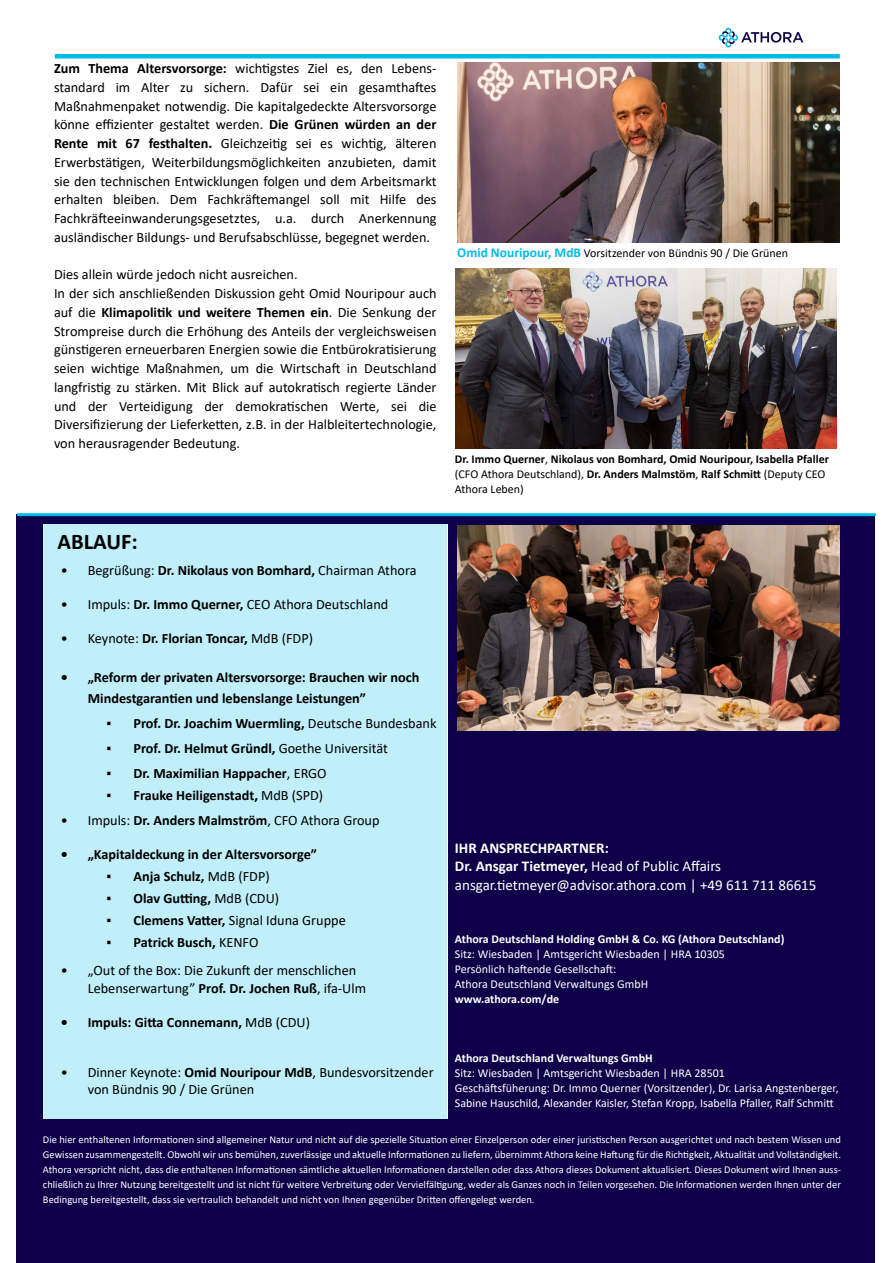
<style>
.page{position:relative;width:893px;height:1263px;background:#fff}
.page>*{position:absolute;margin:0;border:0;box-sizing:border-box;transform-origin:0 0}
.t1{font:700 22.5px "Calibri";color:#000}
.t2{font:700 15px "Calibri";color:#fff}
.t3{font:15px "Calibri";color:#fff}
.t4{font:14.25px/18.8px "Calibri";color:#000;text-align:justify}
.t5{font:700 14.25px/21px "Calibri";color:#000}
.t6{font:12px/15px "Calibri";color:#fff}
.t7{font:700 12px/15px "Calibri";color:#000}
.t8{font:700 12px "Calibri";color:#fff}
.t9{font:12px "Calibri";color:#000}
.t10{font:10.5px/15px "Calibri";color:#fff;text-align:justify}
.s1{font-weight:700}
.s2{font-weight:400}
.s3{font-weight:700;font-size:13.5px;color:#00bbe7}
</style>
<div class="page">
<div style="left:16px;top:515px;width:859px;height:748px;background:#0e0048"></div>
<hr style="left:17px;top:513px;width:859px;height:3px;background:#00bbe7">
<img style="left:455px;top:268px;width:381px;height:180px">
<img style="left:457px;top:62px;width:383px;height:180px">
<img style="left:718px;top:27px;width:86px;height:21px">
<div style="left:55px;top:54px;width:785px;height:5px;background:#00bbe7"></div>
<img style="left:458px;top:526px;width:381px;height:204px">
<div style="left:43px;top:524px;width:404px;height:595px;background:#c0eef9"></div>
<p class="t4" style="left:54px;top:59px;width:384px"><span class="s1">Zum Thema Altersvorsorge:</span> wichtigstes Ziel es, den Lebens&shy;standard im Alter zu sichern. Dafür sei ein gesamthaftes Maßnahmenpaket notwendig. Die kapitalgedeckte Altersvorsorge könne effizienter gestaltet werden. <span class="s1">Die Grünen würden an der Rente mit 67 festhalten.</span> Gleichzeitig sei es wichtig, älteren Erwerbstätigen, Weiterbildungsmöglichkeiten anzubieten, damit sie den technischen Entwicklungen folgen und dem Arbeitsmarkt erhalten bleiben. Dem Fachkräftemangel soll mit Hilfe des Fachkräfteeinwanderungsgesetztes, u.a. durch Anerkennung ausländischer Bildungs- und Berufsabschlüsse, begegnet werden.</p>
<p class="t4" style="left:54px;top:265px;width:245px">Dies allein würde jedoch nicht ausreichen.</p>
<p class="t4" style="left:54px;top:284px;width:384px">In der sich anschließenden Diskussion geht Omid Nouripour auch auf die <span class="s1">Klimapolitik und weitere Themen ein</span>. Die Senkung der Strompreise durch die Erhöhung des Anteils der vergleichsweisen günstigeren erneuerbaren Energien sowie die Entbürokratisierung seien wichtige Maßnahmen, um die Wirtschaft in Deutschland langfristig zu stärken. Mit Blick auf autokratisch regierte Länder und der Verteidigung der demokratischen Werte, sei die Diversifizierung der Lieferketten, z.B. in der Halbleitertechnologie, von herausragender Bedeutung.</p>
<p class="t1" style="left:58px;top:525px;width:82px">ABLAUF:</p>
<p class="t4" style="left:61px;top:561px;width:357px">• Begrüßung: <span class="s1">Dr. Nikolaus von Bomhard,</span> Chairman Athora</p>
<p class="t4" style="left:61px;top:595px;width:329px">• Impuls: <span class="s1">Dr. Immo Querner,</span> CEO Athora Deutschland</p>
<p class="t4" style="left:61px;top:629px;width:254px">• Keynote: <span class="s1">Dr. Florian Toncar,</span> MdB (FDP)</p>
<p class="t5" style="left:88px;top:666px;width:333px;text-indent:-27px">• „Reform der privaten Altersvorsorge: Brauchen wir noch<br>Mindestgarantien und lebenslange Leistungen”</p>
<p class="t5" style="left:106px;top:712px;width:331px"><span class="s2">▪</span> Prof. Dr. Joachim Wuermling, <span class="s2">Deutsche Bundesbank</span></p>
<p class="t5" style="left:106px;top:737px;width:283px"><span class="s2">▪</span> Prof. Dr. Helmut Gründl, <span class="s2">Goethe Universität</span></p>
<p class="t5" style="left:106px;top:762px;width:222px"><span class="s2">▪</span> Dr. Maximilian Happacher<span class="s2">, ERGO</span></p>
<p class="t5" style="left:106px;top:784px;width:218px"><span class="s2">▪</span> Frauke Heiligenstadt, <span class="s2">MdB (SPD)</span></p>
<p class="t4" style="left:61px;top:810px;width:320px">• Impuls: <span class="s1">Dr. Anders Malmström</span>, CFO Athora Group</p>
<p class="t5" style="left:61px;top:843px;width:258px">• „Kapitaldeckung in der Altersvorsorge”</p>
<p class="t5" style="left:106px;top:865px;width:165px"><span class="s2">▪</span> Anja Schulz, <span class="s2">MdB (FDP)</span></p>
<p class="t5" style="left:106px;top:887px;width:174px"><span class="s2">▪</span> Olav Gutting, <span class="s2">MdB (CDU)</span></p>
<p class="t4" style="left:106px;top:910px;width:241px">▪ <span class="s1">Clemens Vatter,</span> Signal Iduna Gruppe</p>
<p class="t5" style="left:106px;top:932px;width:153px"><span class="s2">▪</span> Patrick Busch, <span class="s2">KENFO</span></p>
<p class="t4" style="left:88px;top:962px;width:280px;line-height:17.1px;text-indent:-27px">• „Out of the Box: Die Zukunft der menschlichen<br>Lebenserwartung” <span class="s1">Prof. Dr. Jochen Ruß</span>, ifa-Ulm</p>
<p class="t5" style="left:61px;top:1011px;width:251px">• Impuls: Gitta Connemann, <span class="s2">MdB (CDU)</span></p>
<p class="t4" style="left:88px;top:1064px;width:347px;line-height:16.5px;text-indent:-27px">• Dinner Keynote: <span class="s1">Omid Nouripour MdB</span>, Bundesvorsitzender von Bündnis 90 / Die Grünen</p>
<p class="t9" style="left:457px;top:245px;width:332px"><span class="s3">Omid Nouripour, MdB</span> Vorsitzender von Bündnis 90 / Die Grünen</p>
<p class="t7" style="left:455px;top:451px;width:376px">Dr. Immo Querner<span class="s2">,</span> Nikolaus von Bomhard, Omid Nouripour, Isabella Pfaller <span class="s2">(CFO Athora Deutschland),</span> Dr. Anders Malmstöm<span class="s2">,</span> Ralf Schmitt <span class="s2">(Deputy CEO<br>Athora Leben)</span></p>
<p class="t2" style="left:455px;top:838px;width:155px">IHR ANSPRECHPARTNER:</p>
<p class="t2" style="left:455px;top:856px;width:268px">Dr. Ansgar Tietmeyer, <span class="s2">Head of Public Affairs</span></p>
<p class="t3" style="left:455px;top:874px;width:363px">ansgar.tietmeyer@advisor.athora.com | +49 611 711 86615</p>
<p class="t8" style="left:455px;top:931px;width:331px">Athora Deutschland Holding GmbH &amp; Co. KG (Athora Deutschland)</p>
<p class="t6" style="left:455px;top:946px;width:271px">Sitz: Wiesbaden | Amtsgericht Wiesbaden | HRA 10305</p>
<p class="t6" style="left:455px;top:961px;width:163px">Persönlich haftende Gesellschaft:</p>
<p class="t6" style="left:455px;top:976px;width:195px">Athora Deutschland Verwaltungs GmbH</p>
<p class="t8" style="left:455px;top:991px;width:106px">www.athora.com/de</p>
<p class="t8" style="left:455px;top:1049px;width:199px">Athora Deutschland Verwaltungs GmbH</p>
<p class="t6" style="left:455px;top:1065px;width:271px">Sitz: Wiesbaden | Amtsgericht Wiesbaden | HRA 28501</p>
<p class="t6" style="left:455px;top:1080px;width:385px">Geschäftsfüherung: Dr. Immo Querner (Vorsitzender), Dr. Larisa Angstenberger,<br>Sabine Hauschild, Alexander Kaisler, Stefan Kropp, Isabella Pfaller, Ralf Schmitt</p>
<p class="t10" style="left:43px;top:1132px;width:800px">Die hier enthaltenen Informationen sind allgemeiner Natur und nicht auf die spezielle Situation einer Einzelperson oder einer juristischen Person ausgerichtet und nach bestem Wissen und Gewissen zusammengestellt. Obwohl wir uns bemühen, zuverlässige und aktuelle Informationen zu liefern, übernimmt Athora keine Haftung für die Richtigkeit, Aktualität und Vollständigkeit.<br>Athora verspricht nicht, dass die enthaltenen Informationen sämtliche aktuellen Informationen darstellen oder dass Athora dieses Dokument aktualisiert. Dieses Dokument wird Ihnen auss&shy;chließlich zu Ihrer Nutzung bereitgestellt und ist nicht für weitere Verbreitung oder Vervielfältigung, weder als Ganzes noch in Teilen vorgesehen. Die Informationen werden Ihnen unter der Bedingung bereitgestellt, dass sie vertraulich behandelt und nicht von Ihnen gegenüber Dritten offengelegt werden.</p>
</div>
